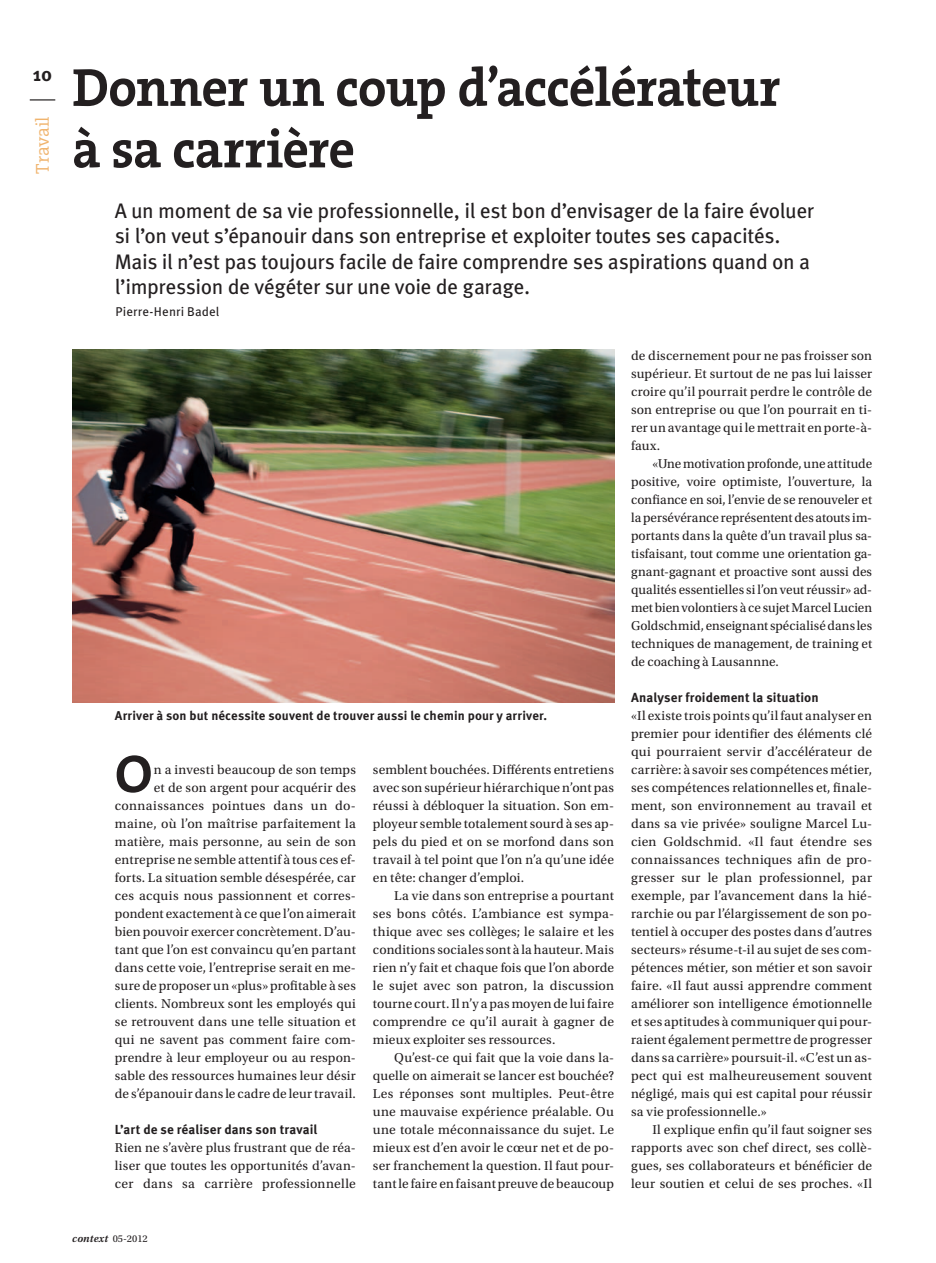
<style>
.page{position:relative;width:936px;height:1263px;background:#fff}
.page>*{position:absolute;margin:0;border:0;box-sizing:border-box;transform-origin:0 0}
.t1{font:700 54px/61.5px "The Serif B W7";letter-spacing:-.015em;color:#231f20;scale:.96 1}
.t2{font:700 53.55px "The Serif B W7";color:#231f20}
.t3{font:21px/25.5px "Meta OT";letter-spacing:-.02em;color:#231f20}
.t4{font:700 19.5px "Meta OT";color:#231f20}
.t5{font:300 18.75px "The Serif B W4";letter-spacing:-.01em;color:#f0b46e}
.t6{font:13.5px/18px "Utopia Std";letter-spacing:.01em;color:#231f20;text-align:justify}
.t7{font:700 13.2px "Meta OT";letter-spacing:.005em;color:#231f20}
.t8{font:700 12.75px "Meta OT";letter-spacing:.01em;color:#231f20}
.t9{font:12.75px "Meta OT";letter-spacing:.01em;color:#231f20}
.t10{font:italic 600 10.8px "Utopia Std";letter-spacing:.02em;color:#231f20}
.s1{font-weight:400;font-style:normal;font-size:10.35px}
</style>
<div class="page">
<hr style="left:30px;top:99px;width:25px;height:2px;background:#231f20">
<img style="left:72px;top:349px;width:542px;height:353px">
<h3 class="t4" style="left:33px;top:62px;width:21px">10</h3>
<h3 class="t5" style="left:30px;top:174px;width:59px;rotate:-90deg">Travail</h3>
<h1 class="t1" style="left:72px;top:57px;width:739px">Donner un coup d’accélérateur à sa carrière</h1>
<p class="t3" style="left:115px;top:198px;width:701px">A un moment de sa vie professionnelle, il est bon d’envisager de la faire évoluer si l’on veut s’épanouir dans son entreprise et exploiter toutes ses capacités.<br>Mais il n’est pas toujours facile de faire comprendre ses aspirations quand on a l’impression de végéter sur une voie de garage.</p>
<p class="t9" style="left:115px;top:304px;width:105px">Pierre-Henri Badel</p>
<p class="t8" style="left:115px;top:708px;width:433px">Arriver à son but nécessite souvent de trouver aussi le chemin pour y arriver.</p>
<h2 class="t2" style="left:115px;top:738px;width:39px">O</h2>
<p class="t6" style="left:115px;top:761px;width:243px;text-align:right">n a investi beaucoup de son temps<br>et de son argent pour acquérir des connaissances pointues dans un do&shy;maine, où l’on maîtrise parfaitement la matière, mais personne, au sein de son entreprise ne semble attentif à tous ces ef&shy;forts. La situation semble désespérée, car ces acquis nous passionnent et corres&shy;pondent exactement à ce que l’on aimerait bien pouvoir exercer concrètement. D’au&shy;tant que l’on est convaincu qu’en partant dans cette voie, l’entreprise serait en me&shy;sure de proposer un «plus» profitable à ses clients. Nombreux sont les employés qui se retrouvent dans une telle situation et qui ne savent pas comment faire com&shy;prendre à leur employeur ou au respon&shy;sable des ressources humaines leur désir de s’épanouir dans le cadre de leur travail.</p>
<p class="t7" style="left:115px;top:1121px;width:204px">L’art de se réaliser dans son travail</p>
<p class="t6" style="left:115px;top:1139px;width:242px">Rien ne s’avère plus frustrant que de réa&shy;liser que toutes les opportunités d’avan&shy;cer dans sa carrière professionnelle</p>
<p class="t6" style="left:373px;top:761px;width:242px">semblent bouchées. Différents entretiens avec son supérieur hiérarchique n’ont pas réussi à débloquer la situation. Son em&shy;ployeur semble totalement sourd à ses ap&shy;pels du pied et on se morfond dans son travail à tel point que l’on n’a qu’une idée en tête: changer d’emploi.</p>
<p class="t6" style="left:373px;top:887px;width:242px;text-indent:21px">La vie dans son entreprise a pourtant ses bons côtés. L’ambiance est sympa&shy;thique avec ses collèges; le salaire et les conditions sociales sont à la hauteur. Mais rien n’y fait et chaque fois que l’on aborde le sujet avec son patron, la discussion tourne court. Il n’y a pas moyen de lui faire comprendre ce qu’il aurait à gagner de mieux exploiter ses ressources.</p>
<p class="t6" style="left:373px;top:1049px;width:242px;text-indent:21px">Qu’est-ce qui fait que la voie dans la&shy;quelle on aimerait se lancer est bouchée?<br>Les réponses sont multiples. Peut-être une mauvaise expérience préalable. Ou une totale méconnaissance du sujet. Le mieux est d’en avoir le cœur net et de po&shy;ser franchement la question. Il faut pour&shy;tant le faire en faisant preuve de beaucoup</p>
<p class="t6" style="left:631px;top:347px;width:242px">de discernement pour ne pas froisser son supérieur. Et surtout de ne pas lui laisser croire qu’il pourrait perdre le contrôle de son entreprise ou que l’on pourrait en ti&shy;rer un avantage qui le mettrait en porte-à&shy;faux.</p>
<p class="t6" style="left:631px;top:455px;width:242px;text-indent:21px">«Une motivation profonde, une attitude positive, voire optimiste, l’ouverture, la confiance en soi, l’envie de se renouveler et la persévérance représentent des atouts im&shy;portants dans la quête d’un travail plus sa&shy;tisfaisant, tout comme une orientation ga&shy;gnant-gagnant et proactive sont aussi des qualités essentielles si l’on veut réussir» ad&shy;met bien volontiers à ce sujet Marcel Lucien Goldschmid, enseignant spécialisé dans les techniques de management, de training et de coaching à Lausannne.</p>
<p class="t7" style="left:631px;top:689px;width:189px">Analyser froidement la situation</p>
<p class="t6" style="left:631px;top:707px;width:242px">«Il existe trois points qu’il faut analyser en premier pour identifier des éléments clé qui pourraient servir d’accélérateur de carrière: à savoir ses compétences métier, ses compétences relationnelles et, finale&shy;ment, son environnement au travail et dans sa vie privée» souligne Marcel Lu&shy;cien Goldschmid. «Il faut étendre ses connaissances techniques afin de pro&shy;gresser sur le plan professionnel, par exemple, par l’avancement dans la hié&shy;rarchie ou par l’élargissement de son po&shy;tentiel à occuper des postes dans d’autres secteurs» résume-t-il au sujet de ses com&shy;pétences métier, son métier et son savoir faire. «Il faut aussi apprendre comment améliorer son intelligence émotionnelle et ses aptitudes à communiquer qui pour&shy;raient également permettre de progresser dans sa carrière» poursuit-il. «C’est un as&shy;pect qui est malheureusement souvent négligé, mais qui est capital pour réussir sa vie professionnelle.»</p>
<p class="t6" style="left:631px;top:1121px;width:242px;text-indent:21px">Il explique enfin qu’il faut soigner ses rapports avec son chef direct, ses collè&shy;gues, ses collaborateurs et bénéficier de leur soutien et celui de ses proches. «Il</p>
<p class="t10" style="left:72px;top:1232px;width:77px">context <span class="s1">05-2012</span></p>
</div>
